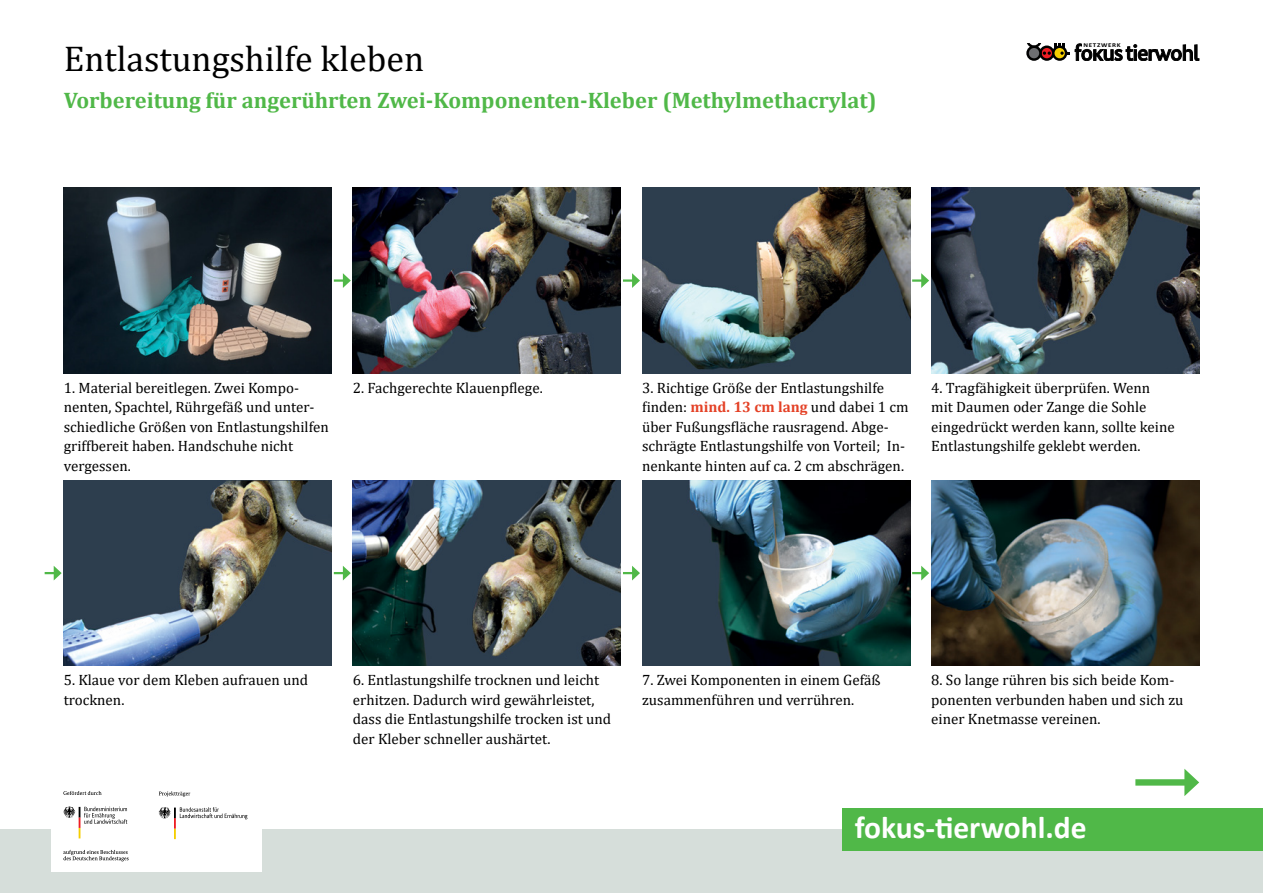
<style>
.page{position:relative;width:1263px;height:893px;background:#fff}
.page>*{position:absolute;margin:0;border:0;box-sizing:border-box;transform-origin:0 0}
.Überschrift_1{font:36px "Cambria";color:#000}
.t1{font:700 31.5px "Calibri";color:#fff}
.Überschrift_1-2{font:700 22.5px "Cambria";color:#50b848}
.copy{font:15px/19.5px "Cambria";color:#000}
.t2{font:700 5.85px "Calibri";letter-spacing:.09em;color:#000;scale:1.2 1}
.s1{font-weight:700;color:#e44126}
</style>
<div class="page">
<div style="left:0;top:829px;width:1263px;height:64px;background:#d6deda"></div>
<svg style="left:1027px;top:43px;width:172px;height:18px"></svg>
<div style="left:51px;top:780px;width:211px;height:92px;background:#fff"></div>
<svg style="left:63px;top:791px;width:39px;height:4px"></svg>
<svg style="left:63px;top:850px;width:66px;height:11px"></svg>
<svg style="left:63px;top:806px;width:64px;height:32px"></svg>
<svg style="left:159px;top:807px;width:88px;height:32px"></svg>
<svg style="left:159px;top:791px;width:31px;height:6px"></svg>
<img style="left:64px;top:188px;width:268px;height:185px">
<img style="left:353px;top:188px;width:268px;height:185px">
<img style="left:64px;top:480px;width:268px;height:186px">
<img style="left:353px;top:480px;width:268px;height:186px">
<img style="left:642px;top:480px;width:268px;height:186px">
<img style="left:931px;top:480px;width:268px;height:186px">
<img style="left:642px;top:188px;width:268px;height:185px">
<img style="left:931px;top:188px;width:268px;height:185px">
<div style="left:842px;top:808px;width:421px;height:42px;background:#50b848"></div>
<svg style="left:334px;top:273px;width:17px;height:15px"></svg>
<svg style="left:334px;top:566px;width:17px;height:14px"></svg>
<svg style="left:45px;top:566px;width:17px;height:14px"></svg>
<svg style="left:623px;top:273px;width:17px;height:15px"></svg>
<svg style="left:623px;top:566px;width:17px;height:14px"></svg>
<svg style="left:912px;top:273px;width:17px;height:15px"></svg>
<svg style="left:912px;top:566px;width:17px;height:14px"></svg>
<div style="left:1135px;top:779px;width:55px;height:7px;background:#50b848"></div>
<svg style="left:1184px;top:769px;width:15px;height:27px"></svg>
<p class="Überschrift_1" style="left:64px;top:37px;width:362px">Entlastungshilfe kleben</p>
<p class="Überschrift_1-2" style="left:64px;top:84px;width:814px">Vorbereitung für angerührten Zwei-Komponenten-Kleber (Methylmethacrylat)</p>
<p class="t2" style="left:1083px;top:41px;width:32px">NETZWERK</p>
<p class="copy" style="left:64px;top:378px;width:266px">1. Material bereitlegen. Zwei Kompo&shy;nenten, Spachtel, Rührgefäß und unter&shy;schiedliche Größen von Entlastungshilfen griffbereit haben. Handschuhe nicht vergessen.</p>
<p class="copy" style="left:353px;top:378px;width:191px">2. Fachgerechte Klauenpflege.</p>
<p class="copy" style="left:642px;top:378px;width:268px">3. Richtige Größe der Entlastungshilfe finden: <span class="s1">mind. 13 cm lang</span> und dabei 1 cm über Fußungsfläche rausragend. Abge&shy;schrägte Entlastungshilfe von Vorteil; In&shy;nenkante hinten auf ca. 2 cm abschrägen.</p>
<p class="copy" style="left:931px;top:378px;width:245px">4. Tragfähigkeit überprüfen. Wenn mit Daumen oder Zange die Sohle eingedrückt werden kann, sollte keine Entlastungshilfe geklebt werden.</p>
<p class="copy" style="left:64px;top:670px;width:246px">5. Klaue vor dem Kleben aufrauen und trocknen.</p>
<p class="copy" style="left:353px;top:670px;width:260px">6. Entlastungshilfe trocknen und leicht erhitzen. Dadurch wird gewährleistet, dass die Entlastungshilfe trocken ist und der Kleber schneller aushärtet.</p>
<p class="copy" style="left:642px;top:670px;width:240px">7. Zwei Komponenten in einem Gefäß zusammenführen und verrühren.</p>
<p class="copy" style="left:931px;top:670px;width:254px">8. So lange rühren bis sich beide Kom&shy;ponenten verbunden haben und sich zu einer Knetmasse vereinen.</p>
<p class="t1" style="left:855px;top:805px;width:233px">fokus-tierwohl.de</p>
</div>
